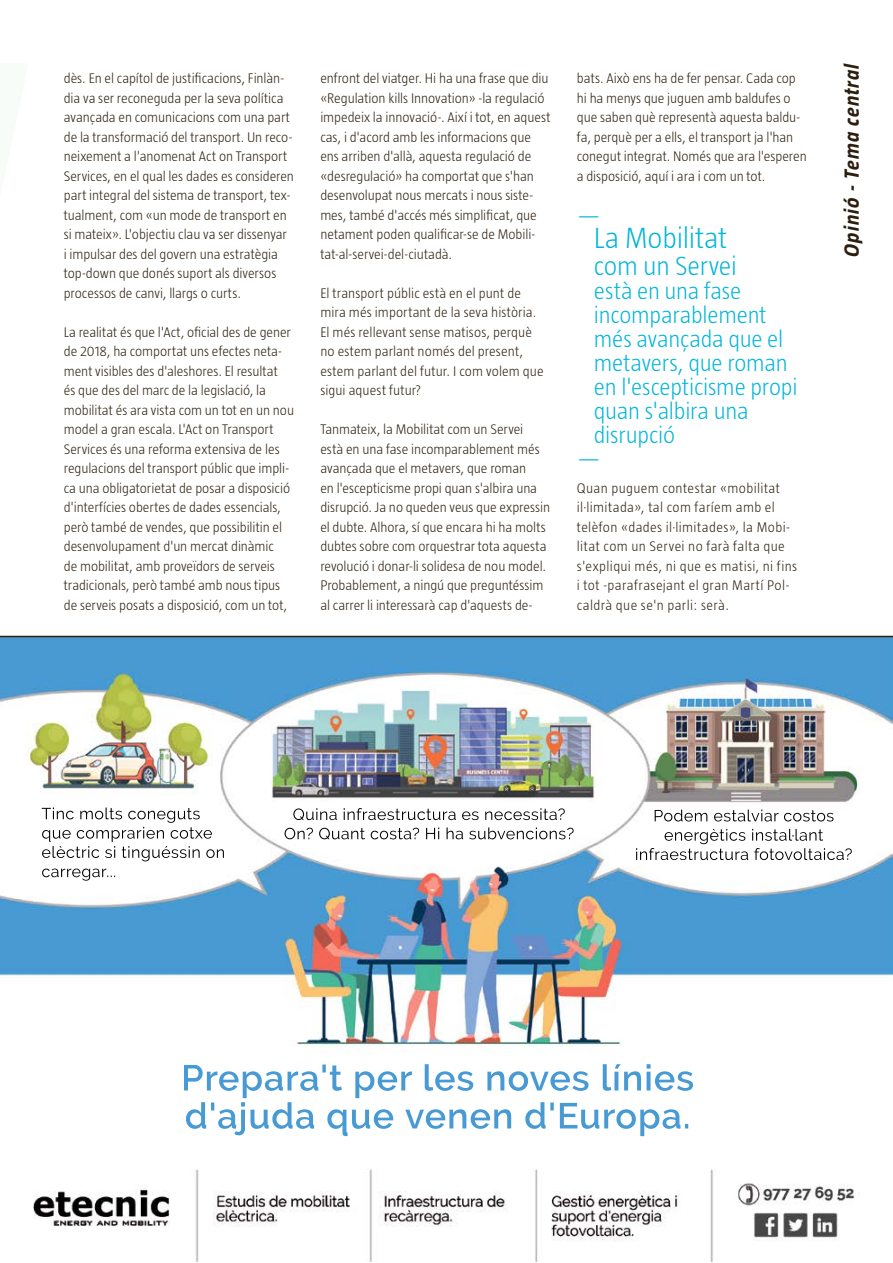
<style>
.page{position:relative;width:893px;height:1263px;background:#fff}
.page>*{position:absolute;margin:0;border:0;box-sizing:border-box;transform-origin:0 0}
.t1{font:300 30px "Taz";color:#00b6d8}
.t2{font:300 27px "Taz";letter-spacing:-.01em;color:#00b6d8}
.t3{font:300 24px "Taz";letter-spacing:-.005em;color:#00b6d8}
.t4{font:italic 700 21px "Taz";letter-spacing:.05em;color:#2d1f0f}
.t5{font:300 14.25px/19.5px "Taz";letter-spacing:-.005em;color:#2d1f0f}
.t6{font:300 14.25px/19.5px "Taz";letter-spacing:.025em;color:#2d1f0f}
</style>
<div class="page">
<img style="left:0;top:637px;width:893px;height:624px">
<hr style="left:0;top:636px;width:893px;height:1px;background:#2d1f0f">
<p class="t5" style="left:64px;top:69px;width:232px">dès. En el capítol de justificacions, Finlàn&shy;dia va ser reconeguda per la seva política avançada en comunicacions com una part de la transformació del transport. Un reco&shy;neixement a l'anomenat Act on Transport Services, en el qual les dades es consideren part integral del sistema de transport, tex&shy;tualment, com «un mode de transport en si mateix». L'objectiu clau va ser dissenyar<br>i impulsar des del govern una estratègia top-down que donés suport als diversos processos de canvi, llargs o curts.</p>
<p class="t5" style="left:64px;top:322px;width:232px">La realitat és que l'Act, oficial des de gener de 2018, ha comportat uns efectes neta&shy;ment visibles des d'aleshores. El resultat<br>és que des del marc de la legislació, la mobilitat és ara vista com un tot en un nou model a gran escala. L'Act on Transport Services és una reforma extensiva de les regulacions del transport públic que impli&shy;ca una obligatorietat de posar a disposició d'interfícies obertes de dades essencials, però també de vendes, que possibilitin el desenvolupament d'un mercat dinàmic<br>de mobilitat, amb proveïdors de serveis tradicionals, però també amb nous tipus de serveis posats a disposició, com un tot,</p>
<p class="t5" style="left:320px;top:68px;width:232px">enfront del viatger. Hi ha una frase que diu «Regulation kills Innovation» -la regulació impedeix la innovació-. Així i tot, en aquest cas, i d'acord amb les informacions que ens arriben d'allà, aquesta regulació de «desregulació» ha comportat que s'han desenvolupat nous mercats i nous siste&shy;mes, també d'accés més simplificat, que netament poden qualificar-se de Mobili&shy;tat-al-servei-del-ciutadà.</p>
<p class="t5" style="left:320px;top:283px;width:225px">El transport públic està en el punt de mira més important de la seva història.<br>El més rellevant sense matisos, perquè no estem parlant només del present, estem parlant del futur. I com volem que sigui aquest futur?</p>
<p class="t5" style="left:320px;top:419px;width:231px">Tanmateix, la Mobilitat com un Servei<br>està en una fase incomparablement més avançada que el metavers, que roman<br>en l'escepticisme propi quan s'albira una disrupció. Ja no queden veus que expressin el dubte. Alhora, sí que encara hi ha molts dubtes sobre com orquestrar tota aquesta revolució i donar-li solidesa de nou model.<br>Probablement, a ningú que preguntéssim al carrer li interessarà cap d'aquests de-</p>
<p class="t5" style="left:577px;top:68px;width:231px">bats. Això ens ha de fer pensar. Cada cop hi ha menys que juguen amb baldufes o que saben què representà aquesta baldu&shy;fa, perquè per a ells, el transport ja l'han conegut integrat. Només que ara l'esperen a disposició, aquí i ara i com un tot.</p>
<h3 class="t3" style="left:577px;top:203px;width:25px">—</h3>
<h1 class="t1" style="left:594px;top:221px;width:135px">La Mobilitat</h1>
<h2 class="t2" style="left:594px;top:251px;width:145px">com un Servei</h2>
<h3 class="t3" style="left:594px;top:278px;width:149px">està en una fase</h3>
<h3 class="t3" style="left:594px;top:302px;width:174px">incomparablement</h3>
<h3 class="t3" style="left:594px;top:326px;width:191px">més avançada que el</h3>
<h3 class="t3" style="left:594px;top:350px;width:195px">metavers, que roman</h3>
<h3 class="t3" style="left:594px;top:374px;width:205px">en l'escepticisme propi</h3>
<h3 class="t3" style="left:594px;top:398px;width:156px">quan s'albira una</h3>
<h3 class="t3" style="left:594px;top:422px;width:83px">disrupció</h3>
<h3 class="t3" style="left:577px;top:446px;width:25px">—</h3>
<p class="t6" style="left:577px;top:478px;width:222px">Quan puguem contestar «mobilitat il·limitada», tal com faríem amb el telèfon «dades il·limitades», la Mobi&shy;litat com un Servei no farà falta que s'expliqui més, ni que es matisi, ni fins i tot -parafrasejant el gran Martí Pol&shy;caldrà que se'n parli: serà.</p>
<h3 class="t4" style="left:840px;top:257px;width:195px;rotate:-90deg">Opinió - Tema central</h3>
</div>
